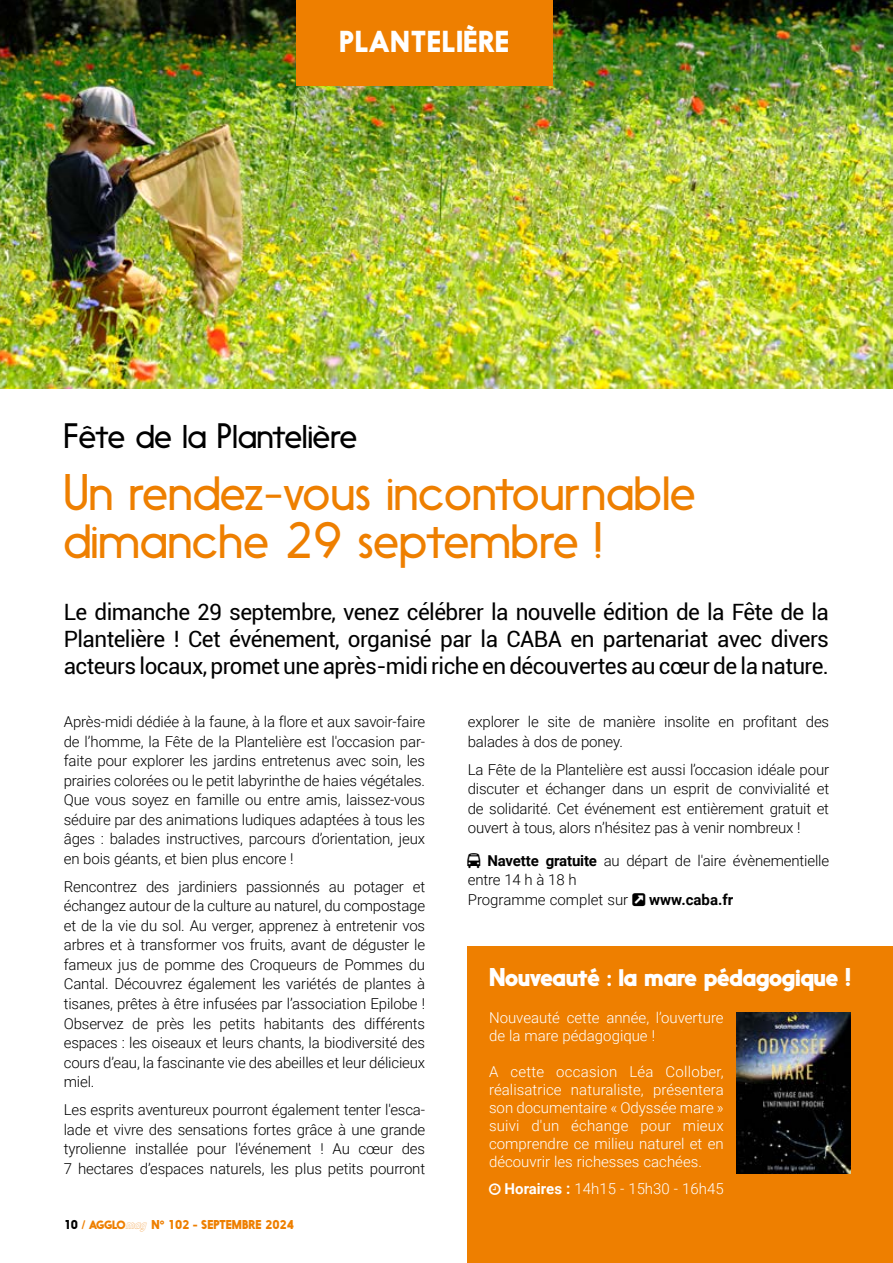
<style>
.page{position:relative;width:893px;height:1263px;background:#fff}
.page>*{position:absolute;margin:0;border:0;box-sizing:border-box;transform-origin:0 0}
.t1{font:300 48px/48px "Nanami";color:#ee7f00}
.t2{font:300 33px "Nanami";letter-spacing:-.01em;color:#000}
.t3{font:700 28.35px "Nanami";color:#fff}
.t4{font:900 24px "Nanami";letter-spacing:-.025em;color:#fff}
.t5{font:22.5px/27px "Roboto";letter-spacing:-.025em;color:#000;text-align:justify}
.t6{font:300 15px/19.5px "Roboto";letter-spacing:-.01em;color:#000;text-align:justify}
.t7{font:300 15px/18px "Roboto";color:#fff}
.t8{font:700 15px "Roboto";color:#000}
.t9{font:900 12px "Nanami";color:#ee7f00}
.s1{color:#000}
.s2{font-size:11.25px;color:#fff}
.s3{font-family:"Nanami Outline";font-weight:400;font-style:italic;font-size:12.3px;color:#fff}
.s4{font-weight:700}
</style>
<div class="page">
<img style="left:0;top:0;width:893px;height:388px">
<div style="left:296px;top:0;width:257px;height:85px;background:#ee7f00"></div>
<div style="left:468px;top:946px;width:425px;height:317px;background:#ee7f00"></div>
<img style="left:736px;top:1012px;width:114px;height:161px">
<h3 class="t3" style="left:339px;top:24px;width:172px">PLANTELIÈRE</h3>
<h2 class="t2" style="left:64px;top:416px;width:295px">Fête de la Plantelière</h2>
<h1 class="t1" style="left:64px;top:469px;width:633px">Un rendez-vous incontournable dimanche 29 septembre !</h1>
<h3 class="t5" style="left:64px;top:597px;width:767px">Le dimanche 29 septembre, venez célébrer la nouvelle édition de la Fête de la Plantelière ! Cet événement, organisé par la CABA en partenariat avec divers acteurs locaux, promet une après-midi riche en découvertes au cœur de la nature.</h3>
<p class="t6" style="left:64px;top:712px;width:363px">Après-midi dédiée à la faune, à la flore et aux savoir-faire de l’homme, la Fête de la Plantelière est l'occasion par&shy;faite pour explorer les jardins entretenus avec soin, les prairies colorées ou le petit labyrinthe de haies végétales.<br>Que vous soyez en famille ou entre amis, laissez-vous séduire par des animations ludiques adaptées à tous les âges : balades instructives, parcours d’orientation, jeux en bois géants, et bien plus encore !</p>
<p class="t6" style="left:64px;top:876px;width:363px">Rencontrez des jardiniers passionnés au potager et échangez autour de la culture au naturel, du compostage et de la vie du sol. Au verger, apprenez à entretenir vos arbres et à transformer vos fruits, avant de déguster le fameux jus de pomme des Croqueurs de Pommes du Cantal. Découvrez également les variétés de plantes à tisanes, prêtes à être infusées par l’association Epilobe !<br>Observez de près les petits habitants des différents espaces : les oiseaux et leurs chants, la biodiversité des cours d’eau, la fascinante vie des abeilles et leur délicieux miel.</p>
<p class="t6" style="left:64px;top:1099px;width:363px">Les esprits aventureux pourront également tenter l'esca&shy;lade et vivre des sensations fortes grâce à une grande tyrolienne installée pour l'événement ! Au cœur des 7 hectares d’espaces naturels, les plus petits pourront</p>
<p class="t9" style="left:64px;top:1218px;width:232px"><span class="s1">10</span> / <span class="s2">AGGLO</span><span class="s3">mag</span> N° 102 - SEPTEMBRE 2024</p>
<p class="t6" style="left:468px;top:712px;width:363px">explorer le site de manière insolite en profitant des balades à dos de poney.</p>
<p class="t6" style="left:468px;top:759px;width:363px">La Fête de la Plantelière est aussi l’occasion idéale pour discuter et échanger dans un esprit de convivialité et de solidarité. Cet événement est entièrement gratuit et ouvert à tous, alors n’hésitez pas à venir nombreux !</p>
<p class="t6" style="left:468px;top:850px;width:363px;text-align:left;text-indent:20px"><span class="s4">Navette gratuite</span> au départ de l'aire évènementielle entre 14 h à 18 h<br>Programme complet sur</p>
<p class="t8" style="left:649px;top:889px;width:86px">www.caba.fr</p>
<h3 class="t4" style="left:489px;top:962px;width:363px">Nouveauté : la mare pédagogique !</h3>
<p class="t7" style="left:489px;top:1008px;width:236px">Nouveauté cette année, l’ouverture de la mare pédagogique !</p>
<p class="t7" style="left:489px;top:1062px;width:236px;text-align:justify">A cette occasion Léa Collober, réalisatrice naturaliste, présentera son documentaire « Odyssée mare » suivi d'un échange pour mieux comprendre ce milieu naturel et en découvrir les richesses cachées.</p>
<p class="t7" style="left:505px;top:1179px;width:221px"><span class="s4">Horaires :</span> 14h15 - 15h30 - 16h45</p>
</div>
